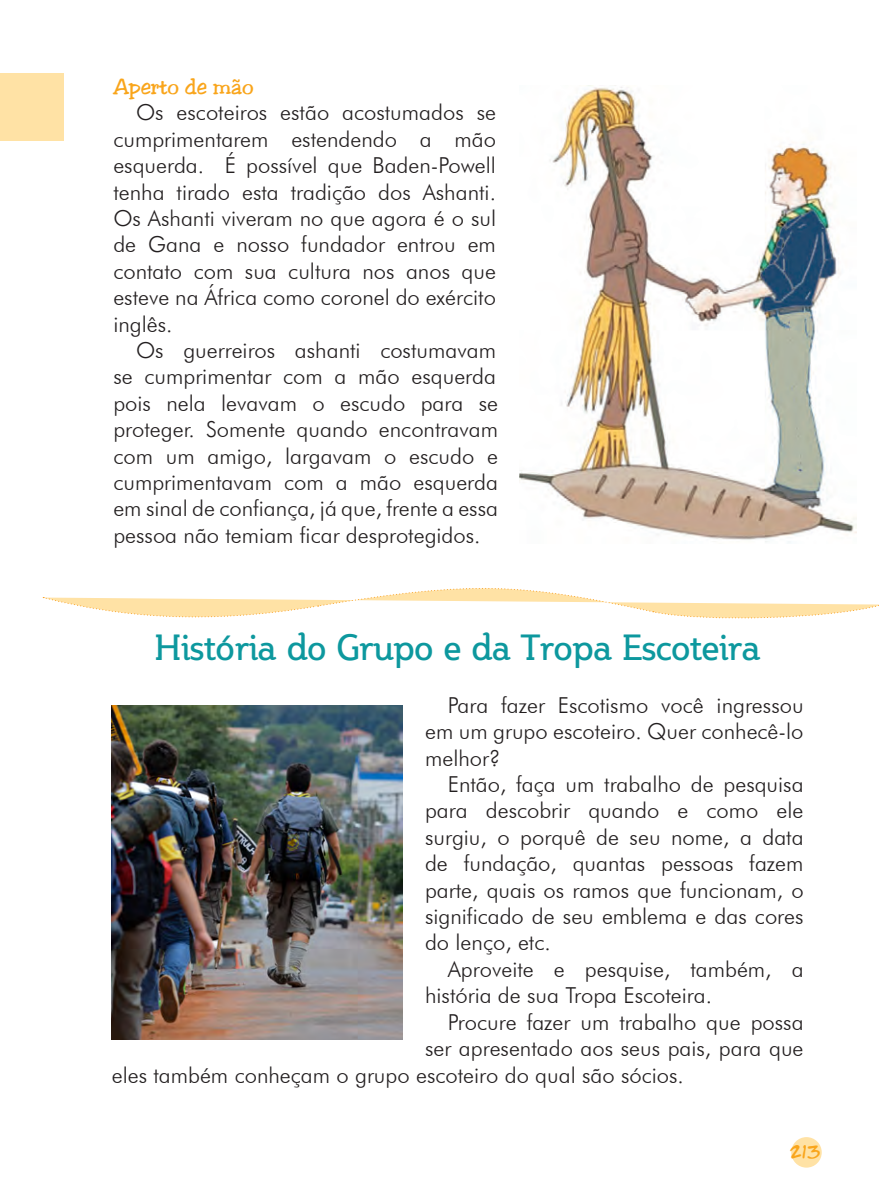
<style>
.page{position:relative;width:879px;height:1191px;background:#fff}
.page>*{position:absolute;margin:0;border:0;box-sizing:border-box;transform-origin:0 0}
._4mm{font:36px "Steinem";color:#0d989e}
._4mm-2{font:300 22px/26.4px "Futura BT";color:#231f20;text-align:justify}
.zero{font:22px "Jester";color:#f9a51b}
.t1{font:16px "ACME Secret Agent";color:#f9a51b}
</style>
<div class="page">
<div style="left:791px;top:1137px;width:31px;height:30px;background:#ffe2a5;border-radius:50%"></div>
<img style="left:519px;top:85px;width:337px;height:458px">
<svg style="left:43px;top:588px;width:836px;height:31px"></svg>
<img style="left:111px;top:705px;width:291px;height:334px">
<div style="left:0;top:73px;width:63px;height:68px;background:#ffe2a5"></div>
<p class="zero" style="left:113px;top:74px;width:142px">Aperto de mão</p>
<p class="_4mm-2" style="left:113px;top:99px;width:384px;text-indent:23px">Os escoteiros estão acostumados se cumprimentarem estendendo a mão esquerda. É possível que Baden-Powell tenha tirado esta tradição dos Ashanti.<br>Os Ashanti viveram no que agora é o sul de Gana e nosso fundador entrou em contato com sua cultura nos anos que esteve na África como coronel do exército inglês.</p>
<p class="_4mm-2" style="left:113px;top:337px;width:386px;text-indent:23px">Os guerreiros ashanti costumavam se cumprimentar com a mão esquerda pois nela levavam o escudo para se proteger. Somente quando encontravam com um amigo, largavam o escudo e cumprimentavam com a mão esquerda em sinal de confiança, já que, frente a essa pessoa não temiam ficar desprotegidos.</p>
<p class="_4mm" style="left:155px;top:627px;width:607px">História do Grupo e da Tropa Escoteira</p>
<p class="_4mm-2" style="left:425px;top:691px;width:380px;text-indent:23px">Para fazer Escotismo você ingressou em um grupo escoteiro. Quer conhecê-lo melhor?</p>
<p class="_4mm-2" style="left:425px;top:771px;width:380px;text-indent:23px">Então, faça um trabalho de pesquisa para descobrir quando e como ele surgiu, o porquê de seu nome, a data de fundação, quantas pessoas fazem parte, quais os ramos que funcionam, o significado de seu emblema e das cores do lenço, etc.</p>
<p class="_4mm-2" style="left:425px;top:955px;width:380px;text-indent:23px">Aproveite e pesquise, também, a história de sua Tropa Escoteira.</p>
<p class="_4mm-2" style="left:448px;top:1008px;width:357px">Procure fazer um trabalho que possa</p>
<p class="_4mm-2" style="left:425px;top:1035px;width:380px">ser apresentado aos seus pais, para que</p>
<p class="_4mm-2" style="left:112px;top:1061px;width:573px">eles também conheçam o grupo escoteiro do qual são sócios.</p>
<p class="t1" style="left:790px;top:1140px;width:32px">213</p>
</div>
